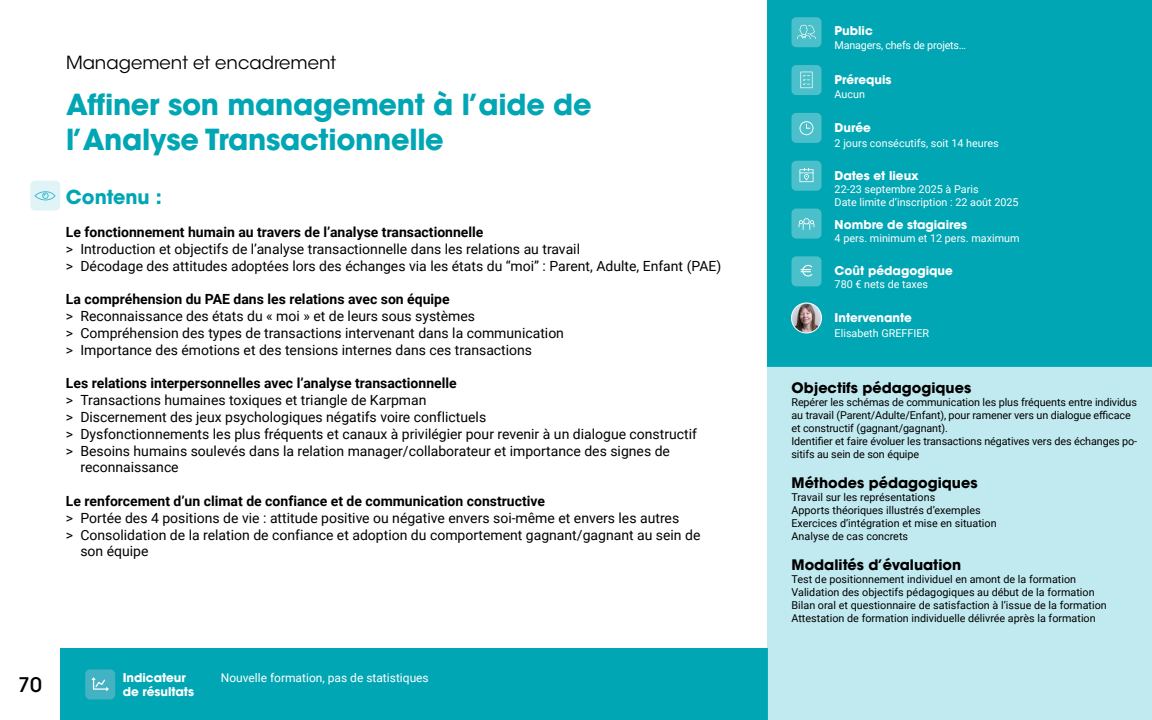
<style>
.page{position:relative;width:1152px;height:720px;background:#fff}
.page>*{position:absolute;margin:0;border:0;box-sizing:border-box;transform-origin:0 0}
.t1{font:700 28.8px/34.6px "ITC Avant Garde Std";letter-spacing:-.01em;color:#00a6b4}
.t2{font:500 20px "ITC Avant Garde Std";color:#000}
.t3{font:700 19.2px "ITC Avant Garde Std";color:#00a6b4}
.t4{font:18px "ITC Avant Garde Std";color:#000}
.t5{font:700 14.4px "ITC Avant Garde Std";color:#000}
.t6{font:14px/16.8px "Roboto";color:#000}
.t7{font:700 14px "Roboto";color:#000}
.t8{font:700 12px/14.4px "ITC Avant Garde Std";color:#fff}
.t9{font:12px "Roboto";color:#fff}
.t10{font:10.8px/13px "Roboto";color:#000}
.t11{font:10.8px/13px "Roboto";color:#fff}
.t12{font:10.8px "Roboto";letter-spacing:-.02em;color:#fff}
</style>
<div class="page">
<div style="left:60px;top:649px;width:707px;height:71px;background:#00a6b4"></div>
<div style="left:767px;top:0;width:385px;height:366px;background:#00a6b4"></div>
<div style="left:767px;top:366px;width:385px;height:354px;background:#c1eaf0"></div>
<div style="left:85px;top:669px;width:30px;height:30px;background:#43b2c2;border-radius:5px"></div>
<svg style="left:91px;top:677px;width:18px;height:14px"></svg>
<div style="left:791px;top:161px;width:30px;height:30px;background:#4cc0ca;border-radius:5px"></div>
<svg style="left:799px;top:169px;width:14px;height:13px"></svg>
<div style="left:791px;top:256px;width:30px;height:30px;background:#4cc0ca;border-radius:5px"></div>
<svg style="left:801px;top:265px;width:11px;height:11px"></svg>
<div style="left:791px;top:65px;width:30px;height:30px;background:#4cc0ca;border-radius:5px"></div>
<div style="left:791px;top:209px;width:30px;height:30px;background:#4cc0ca;border-radius:5px"></div>
<svg style="left:799px;top:218px;width:15px;height:12px"></svg>
<div style="left:791px;top:113px;width:30px;height:30px;background:#4cc0ca;border-radius:5px"></div>
<svg style="left:799px;top:121px;width:14px;height:14px"></svg>
<div style="left:30px;top:181px;width:30px;height:30px;background:#e0f4f7;border-radius:5px"></div>
<svg style="left:35px;top:191px;width:20px;height:9px"></svg>
<div style="left:791px;top:17px;width:30px;height:30px;background:#4cc0ca;border-radius:5px"></div>
<svg style="left:797px;top:25px;width:25px;height:63px"></svg>
<img style="left:791px;top:303px;width:30px;height:30px;border-radius:15px">
<div style="left:791px;top:303px;width:31px;height:30px;border:1px solid #fff;border-radius:50%"></div>
<p class="t4" style="left:66px;top:52px;width:272px">Management et encadrement</p>
<h1 class="t1" style="left:66px;top:87px;width:527px">Affiner son management à l’aide de l’Analyse Transactionnelle</h1>
<h3 class="t3" style="left:66px;top:184px;width:97px">Contenu :</h3>
<p class="t7" style="left:66px;top:222px;width:419px">Le fonctionnement humain au travers de l’analyse transactionnelle</p>
<p class="t6" style="left:66px;top:240px;width:657px">&gt; Introduction et objectifs de l’analyse transactionnelle dans les relations au travail<br>&gt; Décodage des attitudes adoptées lors des échanges via les états du “moi” : Parent, Adulte, Enfant (PAE)</p>
<p class="t7" style="left:66px;top:290px;width:385px">La compréhension du PAE dans les relations avec son équipe</p>
<p class="t6" style="left:66px;top:307px;width:500px">&gt; Reconnaissance des états du « moi » et de leurs sous systèmes<br>&gt; Compréhension des types de transactions intervenant dans la communication &gt; Importance des émotions et des tensions internes dans ces transactions</p>
<p class="t7" style="left:66px;top:374px;width:392px">Les relations interpersonnelles avec l’analyse transactionnelle</p>
<p class="t6" style="left:66px;top:391px;width:362px">&gt; Transactions humaines toxiques et triangle de Karpman</p>
<p class="t6" style="left:66px;top:408px;width:422px">&gt; Discernement des jeux psychologiques négatifs voire conflictuels</p>
<p class="t6" style="left:66px;top:425px;width:633px">&gt; Dysfonctionnements les plus fréquents et canaux à privilégier pour revenir à un dialogue constructif</p>
<p class="t6" style="left:66px;top:442px;width:606px">&gt; Besoins humains soulevés dans la relation manager/collaborateur et importance des signes de</p>
<p class="t6" style="left:80px;top:459px;width:100px">reconnaissance</p>
<p class="t7" style="left:66px;top:491px;width:481px">Le renforcement d’un climat de confiance et de communication constructive</p>
<p class="t6" style="left:66px;top:509px;width:615px">&gt; Portée des 4 positions de vie : attitude positive ou négative envers soi-même et envers les autres</p>
<p class="t6" style="left:66px;top:526px;width:636px">&gt; Consolidation de la relation de confiance et adoption du comportement gagnant/gagnant au sein de</p>
<p class="t6" style="left:80px;top:543px;width:70px">son équipe</p>
<h2 class="t2" style="left:18px;top:672px;width:25px">70</h2>
<p class="t8" style="left:123px;top:670px;width:73px">Indicateur de résultats</p>
<p class="t9" style="left:221px;top:669px;width:210px">Nouvelle formation, pas de statistiques</p>
<p class="t9" style="left:331px;top:669px;width:103px">pas de statistiques</p>
<p class="t8" style="left:835px;top:23px;width:40px">Public</p>
<p class="t12" style="left:835px;top:37px;width:133px">Managers, chefs de projets…</p>
<p class="t8" style="left:835px;top:72px;width:58px">Prérequis</p>
<p class="t11" style="left:835px;top:88px;width:32px">Aucun</p>
<p class="t8" style="left:835px;top:121px;width:38px">Durée</p>
<p class="t11" style="left:835px;top:136px;width:166px">2 jours consécutifs, soit 14 heures</p>
<p class="t8" style="left:835px;top:168px;width:86px">Dates et lieux</p>
<p class="t11" style="left:835px;top:182px;width:186px">22-23 septembre 2025 à Paris<br>Date limite d’inscription : 22 août 2025</p>
<p class="t8" style="left:835px;top:217px;width:134px">Nombre de stagiaires</p>
<p class="t11" style="left:835px;top:231px;width:186px">4 pers. minimum et 12 pers. maximum</p>
<p class="t8" style="left:835px;top:263px;width:120px">Coût pédagogique</p>
<p class="t11" style="left:835px;top:277px;width:95px">780 € nets de taxes</p>
<p class="t8" style="left:835px;top:311px;width:79px">Intervenante</p>
<p class="t11" style="left:835px;top:326px;width:96px">Elisabeth GREFFIER</p>
<p class="t5" style="left:791px;top:378px;width:181px">Objectifs pédagogiques</p>
<p class="t10" style="left:791px;top:395px;width:347px">Repérer les schémas de communication les plus fréquents entre individus au travail (Parent/Adulte/Enfant), pour ramener vers un dialogue efficace et constructif (gagnant/gagnant).<br>Identifier et faire évoluer les transactions négatives vers des échanges po&shy;sitifs au sein de son équipe</p>
<p class="t5" style="left:791px;top:473px;width:188px">Méthodes pédagogiques</p>
<p class="t10" style="left:791px;top:490px;width:207px">Travail sur les représentations<br>Apports théoriques illustrés d’exemples Exercices d’intégration et mise en situation Analyse de cas concrets</p>
<p class="t5" style="left:791px;top:555px;width:171px">Modalités d’évaluation</p>
<p class="t10" style="left:791px;top:572px;width:317px">Test de positionnement individuel en amont de la formation Validation des objectifs pédagogiques au début de la formation Bilan oral et questionnaire de satisfaction à l’issue de la formation Attestation de formation individuelle délivrée après la formation</p>
</div>
